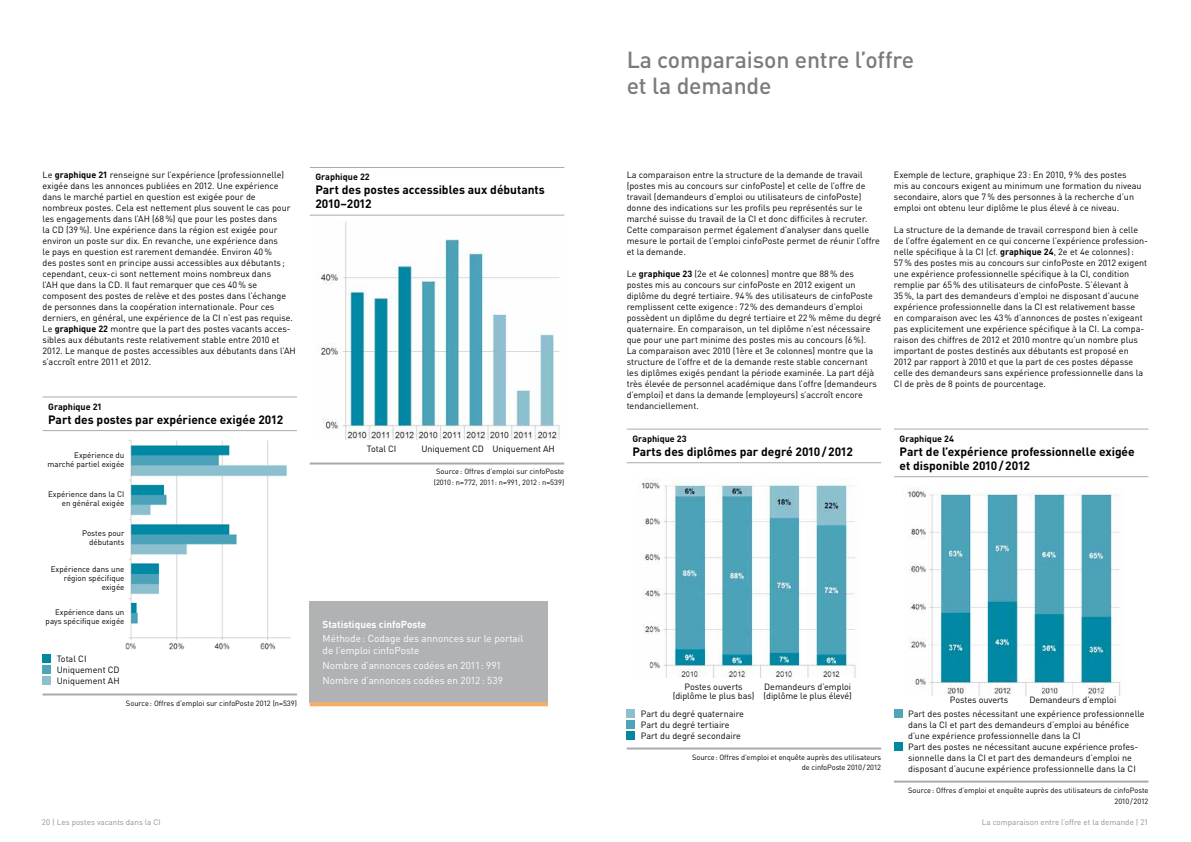
<style>
.page{position:relative;width:1191px;height:842px;background:#fff}
.page>*{position:absolute;margin:0;border:0;box-sizing:border-box;transform-origin:0 0}
.t1{font:500 23px/26px "DINOT";letter-spacing:-.005em;color:#7b7b7a}
.t2{font:700 12px/14px "DINOT";color:#000}
.t3{font:10px/12px "DINOT";color:#fff}
.t4{font:700 10px "DINOT";color:#fff}
.t5{font:9px/11px "DINOT";color:#000}
.t6{font:700 9px "DINOT";color:#000}
.t7{font:8px/9px "DINOT";color:#000;text-align:right}
.t8{font:8px "DINOT";color:#919292}
.t9{font:7.5px/11px "DINOT";letter-spacing:-.01em;color:#000;text-align:right}
.s1{font-weight:700}
</style>
<div class="page">
<hr style="left:626px;top:429px;width:255px;height:1px;background:#a9aaaa">
<hr style="left:626px;top:462px;width:255px;height:1px;background:#a9aaaa">
<img style="left:642px;top:480px;width:214px;height:198px">
<div style="left:626px;top:709px;width:9px;height:9px;background:#8dc0cf"></div>
<div style="left:626px;top:720px;width:9px;height:9px;background:#4ea4b9"></div>
<div style="left:626px;top:731px;width:9px;height:9px;background:#0088a3"></div>
<hr style="left:894px;top:429px;width:254px;height:1px;background:#a9aaaa">
<hr style="left:894px;top:476px;width:254px;height:1px;background:#a9aaaa">
<img style="left:907px;top:488px;width:214px;height:207px">
<div style="left:894px;top:709px;width:8px;height:9px;background:#4ea4b9"></div>
<div style="left:894px;top:742px;width:8px;height:9px;background:#0088a3"></div>
<hr style="left:43px;top:397px;width:254px;height:1px;background:#a9aaaa">
<hr style="left:43px;top:430px;width:254px;height:1px;background:#a9aaaa">
<img style="left:125px;top:440px;width:166px;height:210px">
<div style="left:43px;top:654px;width:8px;height:9px;background:#0088a3"></div>
<div style="left:43px;top:665px;width:8px;height:9px;background:#4ea4b9"></div>
<div style="left:43px;top:676px;width:8px;height:9px;background:#8dc0cf"></div>
<hr style="left:43px;top:693px;width:254px;height:2px;background:#a9aaaa">
<hr style="left:310px;top:167px;width:254px;height:1px;background:#a9aaaa">
<hr style="left:310px;top:215px;width:254px;height:1px;background:#a9aaaa">
<img style="left:320px;top:222px;width:240px;height:218px">
<hr style="left:310px;top:462px;width:254px;height:2px;background:#a9aaaa">
<div style="left:310px;top:602px;width:238px;height:101px;background:#b1b2b3"></div>
<svg style="left:310px;top:702px;width:238px;height:4px"></svg>
<hr style="left:626px;top:747px;width:255px;height:2px;background:#a9aaaa">
<hr style="left:894px;top:781px;width:254px;height:2px;background:#a9aaaa">
<p class="t5" style="left:43px;top:169px;width:255px">Le <span class="s1">graphique 21</span> renseigne sur l’expérience (professionnelle) exigée dans les annonces publiées en 2012. Une expérience dans le marché partiel en question est exigée pour de nombreux postes. Cela est nettement plus souvent le cas pour les engagements dans l’AH (68%) que pour les postes dans<br>la CD (39%). Une expérience dans la région est exigée pour environ un poste sur dix. En revanche, une expérience dans<br>le pays en question est rarement demandée. Environ 40%<br>des postes sont en principe aussi accessibles aux débutants ; cependant, ceux-ci sont nettement moins nombreux dans<br>l’AH que dans la CD. Il faut remarquer que ces 40% se composent des postes de relève et des postes dans l’échange de personnes dans la coopération internationale. Pour ces derniers, en général, une expérience de la CI n’est pas requise.<br>Le <span class="s1">graphique 22</span> montre que la part des postes vacants acces&shy;sibles aux débutants reste relativement stable entre 2010 et 2012. Le manque de postes accessibles aux débutants dans l’AH s’accroît entre 2011 et 2012.</p>
<p class="t6" style="left:48px;top:400px;width:55px">Graphique 21</p>
<h2 class="t2" style="left:48px;top:412px;width:236px">Part des postes par expérience exigée 2012</h2>
<p class="t7" style="left:47px;top:450px;width:78px">Expérience du marché partiel exigée</p>
<p class="t7" style="left:48px;top:489px;width:78px">Expérience dans la CI en général exigée</p>
<p class="t7" style="left:82px;top:529px;width:44px">Postes pour débutants</p>
<p class="t7" style="left:51px;top:564px;width:75px">Expérience dans une région spécifique exigée</p>
<p class="t7" style="left:46px;top:607px;width:80px">Expérience dans un pays spécifique exigée</p>
<p class="t5" style="left:57px;top:653px;width:64px">Total CI<br>Uniquement CD<br>Uniquement AH</p>
<p class="t9" style="left:126px;top:698px;width:173px">Source: Offres d’emploi sur cinfoPoste 2012 (n=539)</p>
<p class="t6" style="left:315px;top:171px;width:56px">Graphique 22</p>
<h2 class="t2" style="left:315px;top:182px;width:231px">Part des postes accessibles aux débutants<br>2010–2012</h2>
<p class="t5" style="left:367px;top:443px;width:31px">Total CI</p>
<p class="t5" style="left:421px;top:443px;width:135px">Uniquement CD Uniquement AH</p>
<p class="t9" style="left:434px;top:466px;width:132px;text-align:center">Source: Offres d’emploi sur cinfoPoste (2010: n=772, 2011: n=991, 2012: n=539)</p>
<p class="t4" style="left:322px;top:617px;width:105px">Statistiques cinfoPoste</p>
<p class="t3" style="left:322px;top:633px;width:202px">Méthode: Codage des annonces sur le portail de l’emploi cinfoPoste</p>
<p class="t3" style="left:322px;top:658px;width:182px;line-height:14.8px">Nombre d’annonces codées en 2011: 991<br>Nombre d’annonces codées en 2012: 539</p>
<h1 class="t1" style="left:626px;top:46px;width:289px">La comparaison entre l’offre et la demande</h1>
<p class="t5" style="left:626px;top:169px;width:255px">La comparaison entre la structure de la demande de travail (postes mis au concours sur cinfoPoste) et celle de l’offre de travail (demandeurs d’emploi ou utilisateurs de cinfoPoste) donne des indications sur les profils peu représentés sur le marché suisse du travail de la CI et donc difficiles à recruter.<br>Cette comparaison permet également d’analyser dans quelle mesure le portail de l’emploi cinfoPoste permet de réunir l’offre et la demande.</p>
<p class="t5" style="left:626px;top:268px;width:256px">Le <span class="s1">graphique 23</span> (2e et 4e colonnes) montre que 88% des postes mis au concours sur cinfoPoste en 2012 exigent un diplôme du degré tertiaire. 94% des utilisateurs de cinfoPoste remplissent cette exigence: 72% des demandeurs d’emploi possèdent un diplôme du degré tertiaire et 22% même du degré quaternaire. En comparaison, un tel diplôme n’est nécessaire que pour une part minime des postes mis au concours (6%).<br>La comparaison avec 2010 (1ère et 3e colonnes) montre que la structure de l’offre et de la demande reste stable concernant les diplômes exigés pendant la période examinée. La part déjà très élevée de personnel académique dans l’offre (demandeurs d’emploi) et dans la demande (employeurs) s’accroît encore tendanciellement.</p>
<p class="t6" style="left:632px;top:432px;width:56px">Graphique 23</p>
<h2 class="t2" style="left:632px;top:444px;width:222px">Parts des diplômes par degré 2010/2012</h2>
<p class="t5" style="left:894px;top:169px;width:249px">Exemple de lecture, graphique 23: En 2010, 9% des postes mis au concours exigent au minimum une formation du niveau secondaire, alors que 7% des personnes à la recherche d’un emploi ont obtenu leur diplôme le plus élevé à ce niveau.</p>
<p class="t5" style="left:894px;top:224px;width:256px">La structure de la demande de travail correspond bien à celle de l’offre également en ce qui concerne l’expérience profession&shy;nelle spécifique à la CI (cf. <span class="s1">graphique 24</span>, 2e et 4e colonnes):<br>57% des postes mis au concours sur cinfoPoste en 2012 exigent une expérience professionnelle spécifique à la CI, condition remplie par 65% des utilisateurs de cinfoPoste. S’élevant à 35%, la part des demandeurs d’emploi ne disposant d’aucune expérience professionnelle dans la CI est relativement basse<br>en comparaison avec les 43% d’annonces de postes n’exigeant pas explicitement une expérience spécifique à la CI. La compa&shy;raison des chiffres de 2012 et 2010 montre qu’un nombre plus important de postes destinés aux débutants est proposé en 2012 par rapport à 2010 et que la part de ces postes dépasse celle des demandeurs sans expérience professionnelle dans la CI de près de 8 points de pourcentage.</p>
<p class="t6" style="left:899px;top:432px;width:56px">Graphique 24</p>
<h2 class="t2" style="left:899px;top:444px;width:237px">Part de l’expérience professionnelle exigée et disponible 2010/2012</h2>
<p class="t5" style="left:672px;top:682px;width:83px;line-height:9px;text-align:center">Postes ouverts (diplôme le plus bas)</p>
<p class="t5" style="left:763px;top:682px;width:90px;line-height:9px">Demandeurs d’emploi (diplôme le plus élevé)</p>
<p class="t5" style="left:641px;top:708px;width:105px">Part du degré quaternaire<br>Part du degré tertiaire<br>Part du degré secondaire</p>
<p class="t9" style="left:692px;top:752px;width:190px;line-height:10px">Source: Offres d’emploi et enquête auprès des utilisateurs de cinfoPoste 2010/2012</p>
<p class="t5" style="left:950px;top:694px;width:60px">Postes ouverts</p>
<p class="t5" style="left:1029px;top:694px;width:88px">Demandeurs d’emploi</p>
<p class="t5" style="left:908px;top:708px;width:238px">Part des postes nécessitant une expérience professionnelle dans la CI et part des demandeurs d’emploi au bénéfice d’une expérience professionnelle dans la CI<br>Part des postes ne nécessitant aucune expérience profes&shy;sionnelle dans la CI et part des demandeurs d’emploi ne disposant d’aucune expérience professionnelle dans la CI</p>
<p class="t9" style="left:908px;top:785px;width:242px">Source: Offres d’emploi et enquête auprès des utilisateurs de cinfoPoste<br>2010/2012</p>
<p class="t8" style="left:42px;top:817px;width:120px">20 | Les postes vacants dans la CI</p>
<p class="t8" style="left:982px;top:817px;width:168px">La comparaison entre l’offre et la demande | 21</p>
</div>
